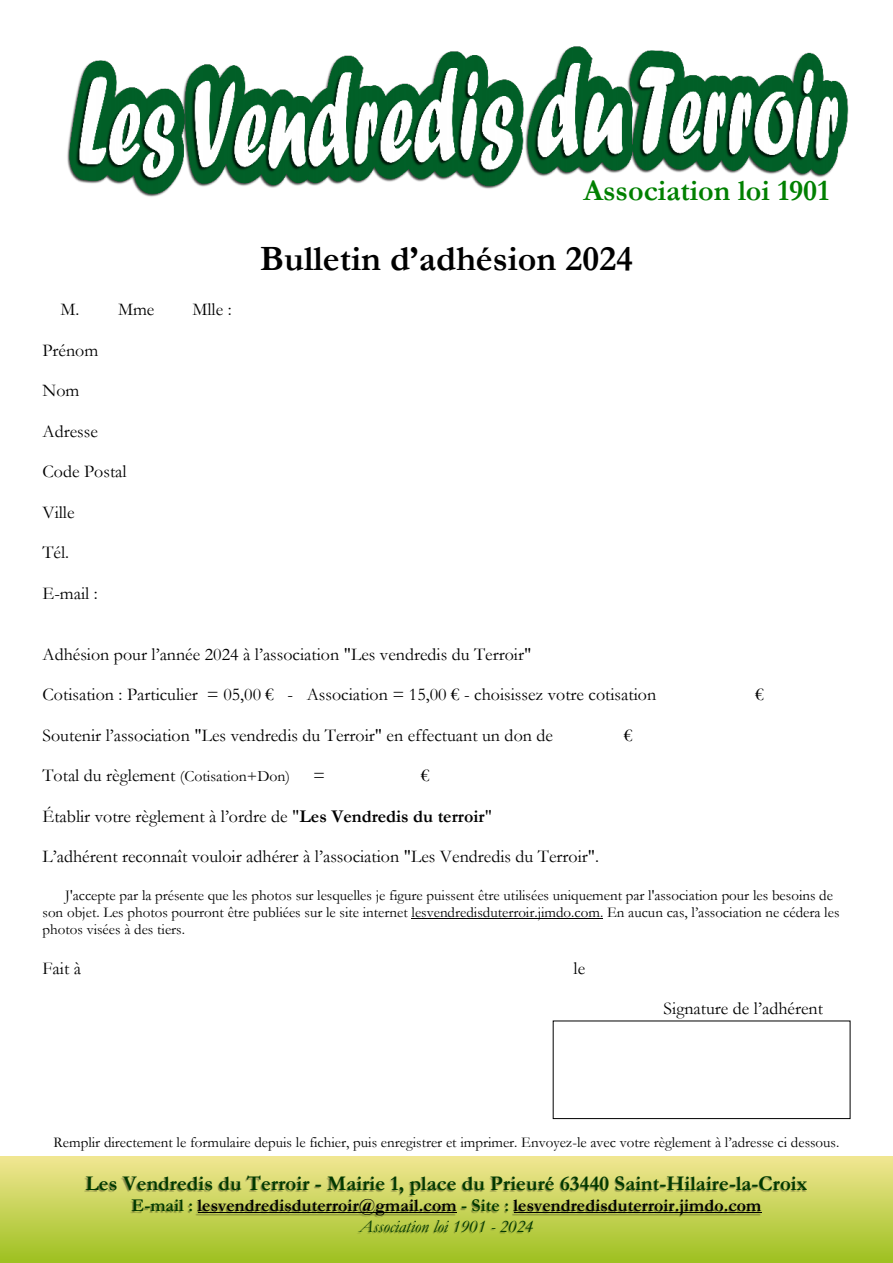
<style>
.page{position:relative;width:893px;height:1263px;background:#fff}
.page>*{position:absolute;margin:0;border:0;box-sizing:border-box;transform-origin:0 0}
.t1{font:700 36px "Garamond";color:#000}
.t2{font:700 30px "Garamond";color:#008000}
.t3{font:700 21px "Garamond";color:#003800}
.t4{font:18px "Garamond";color:#000}
.t5{font:700 18px/20.2px "Garamond";color:#000;text-align:center}
.t6{font:15px/17px "Garamond";color:#000}
.s1{font-size:15.75px}
.s2{font-weight:700}
.s3{color:#003800}
.s4{font-weight:400;font-style:italic;color:#003800}
</style>
<div class="page">
<div style="left:0;top:1157px;width:893px;height:106px;background:linear-gradient(to bottom,#f1e692,#9ec121)"></div>
<img style="left:40px;top:1169px;width:810px;height:88px">
<hr style="left:198px;top:1212px;width:259px;height:1px;background:#000">
<hr style="left:514px;top:1212px;width:247px;height:1px;background:#000">
<hr style="left:412px;top:918px;width:191px;height:1px;background:#000">
<div style="left:553px;top:1020px;width:297px;height:99px;background:#fff;border:1px solid #000"></div>
<img style="left:67px;top:46px;width:782px;height:151px">
<h2 class="t2" style="left:583px;top:180px;width:247px">Association loi 1901</h2>
<p class="t4" style="left:61px;top:303px;width:95px">M. Mme</p>
<p class="t4" style="left:192px;top:303px;width:41px">Mlle :</p>
<p class="t4" style="left:43px;top:344px;width:57px">Prénom</p>
<p class="t4" style="left:43px;top:384px;width:38px">Nom</p>
<p class="t4" style="left:43px;top:425px;width:57px">Adresse</p>
<p class="t4" style="left:43px;top:465px;width:86px">Code Postal</p>
<p class="t4" style="left:43px;top:506px;width:34px">Ville</p>
<p class="t4" style="left:43px;top:546px;width:28px">Tél.</p>
<p class="t4" style="left:43px;top:587px;width:57px">E-mail :</p>
<h1 class="t1" style="left:260px;top:246px;width:375px">Bulletin d’adhésion 2024</h1>
<p class="t4" style="left:43px;top:648px;width:490px">Adhésion pour l’année 2024 à l’association "Les vendredis du Terroir"</p>
<p class="t4" style="left:43px;top:688px;width:615px">Cotisation : Particulier = 05,00 € - Association = 15,00 € - choisissez votre cotisation</p>
<p class="t4" style="left:755px;top:688px;width:10px">€</p>
<p class="t4" style="left:43px;top:729px;width:512px">Soutenir l’association "Les vendredis du Terroir" en effectuant un don de</p>
<p class="t4" style="left:624px;top:729px;width:10px">€</p>
<p class="t4" style="left:43px;top:769px;width:249px">Total du règlement <span class="s1">(Cotisation+Don)</span></p>
<p class="t4" style="left:313px;top:769px;width:14px">=</p>
<p class="t4" style="left:421px;top:769px;width:10px">€</p>
<p class="t4" style="left:43px;top:810px;width:451px">Établir votre règlement à l’ordre de "<span class="s2">Les Vendredis du terroir</span>"</p>
<p class="t4" style="left:43px;top:850px;width:558px">L’adhérent reconnaît vouloir adhérer à l’association "Les Vendredis du Terroir".</p>
<p class="t6" style="left:43px;top:889px;width:798px;text-indent:23px">J'accepte par la présente que les photos sur lesquelles je figure puissent être utilisées uniquement par l'association pour les besoins de son objet. Les photos pourront être publiées sur le site internet lesvendredisduterroir.jimdo.com. En aucun cas, l’association ne cédera les photos visées à des tiers.</p>
<p class="t4" style="left:43px;top:962px;width:40px">Fait à</p>
<p class="t4" style="left:574px;top:962px;width:13px">le</p>
<p class="t4" style="left:664px;top:1002px;width:161px">Signature de l’adhérent</p>
<p class="t6" style="left:54px;top:1135px;width:787px">Remplir directement le formulaire depuis le fichier, puis enregistrer et imprimer. Envoyez-le avec votre règlement à l’adresse ci dessous.</p>
<p class="t3" style="left:86px;top:1177px;width:723px">Les Vendredis du Terroir - Mairie 1, place du Prieuré 63440 Saint-Hilaire-la-Croix</p>
<p class="t5" style="left:132px;top:1198px;width:631px"><span class="s3">E-mail :</span> lesvendredisduterroir@gmail.com <span class="s3">- Site :</span> lesvendredisduterroir.jimdo.com<br><span class="s4">Association loi 1901 - 2024</span></p>
</div>
